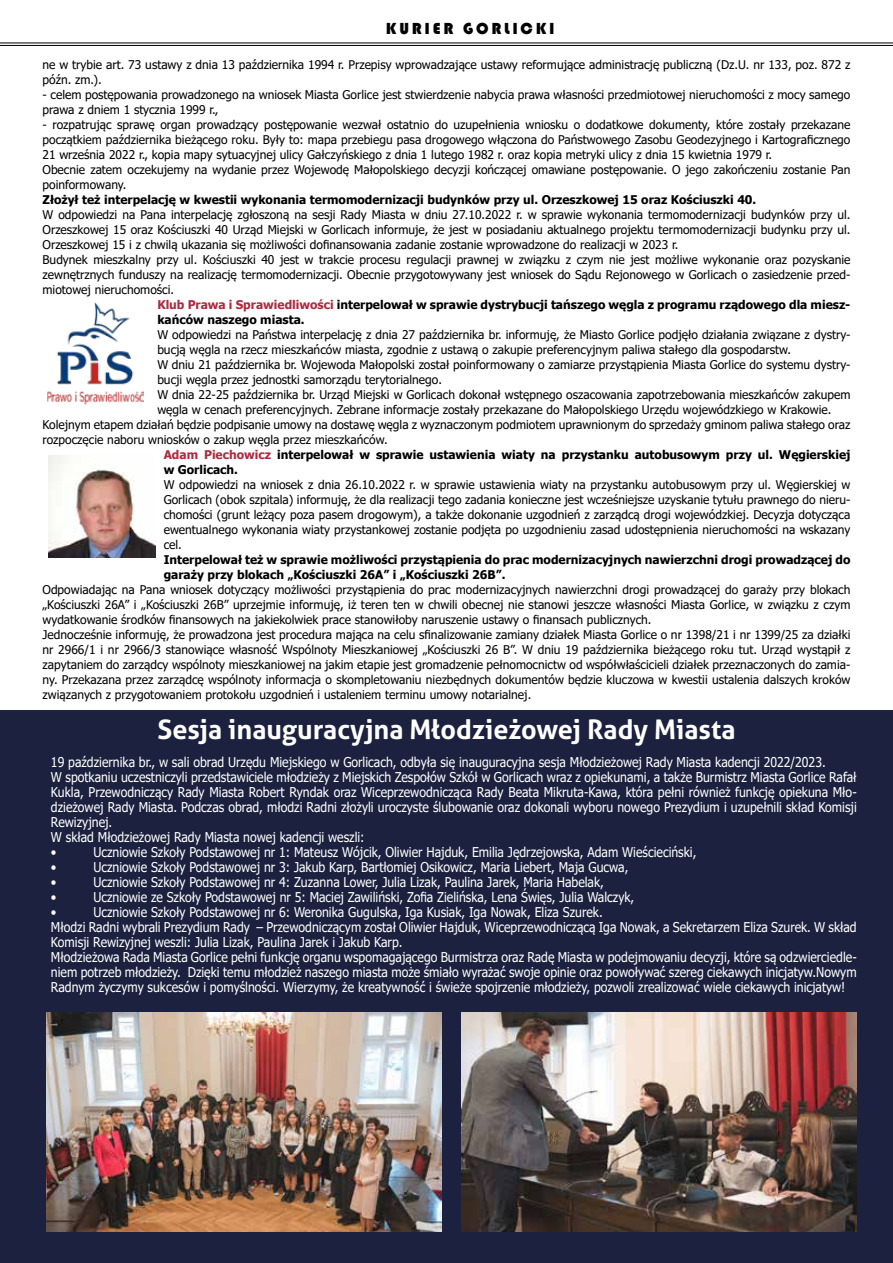
<style>
.page{position:relative;width:893px;height:1263px;background:#fff}
.page>*{position:absolute;margin:0;border:0;box-sizing:border-box;transform-origin:0 0}
.t1{font:700 27px "Aller";color:#fff}
.t2{font:16.5px "Bauhaus 93";letter-spacing:.17em;color:#000}
.t3{font:13.5px/15px "Tahoma";color:#fff;scale:.91 1}
.t4{font:12px/15px "Tahoma";color:#000}
.t5{font:700 12px/15px "Tahoma";color:#000}
.s1{color:#ae2a3f}
</style>
<div class="page">
<hr style="left:0;top:43px;width:893px;height:1px;background:#000">
<hr style="left:0;top:45px;width:893px;height:1px;background:#000">
<img style="left:48px;top:303px;width:96px;height:102px">
<img style="left:49px;top:455px;width:106px;height:102px">
<div style="left:0;top:710px;width:893px;height:553px;background:#1b213e"></div>
<img style="left:47px;top:1012px;width:395px;height:219px">
<img style="left:462px;top:1012px;width:395px;height:219px">
<h2 class="t2" style="left:386px;top:19px;width:170px">KURIER GORLICKI</h2>
<p class="t4" style="left:43px;top:58px;width:809px">ne w trybie art. 73 ustawy z dnia 13 października 1994 r. Przepisy wprowadzające ustawy reformujące administrację publiczną (Dz.U. nr 133, poz. 872 z późn. zm.).</p>
<p class="t4" style="left:43px;top:88px;width:809px">- celem postępowania prowadzonego na wniosek Miasta Gorlice jest stwierdzenie nabycia prawa własności przedmiotowej nieruchomości z mocy samego prawa z dniem 1 stycznia 1999 r.,</p>
<p class="t4" style="left:43px;top:118px;width:809px">- rozpatrując sprawę organ prowadzący postępowanie wezwał ostatnio do uzupełnienia wniosku o dodatkowe dokumenty, które zostały przekazane początkiem października bieżącego roku. Były to: mapa przebiegu pasa drogowego włączona do Państwowego Zasobu Geodezyjnego i Kartograficznego 21 września 2022 r., kopia mapy sytuacyjnej ulicy Gałczyńskiego z dnia 1 lutego 1982 r. oraz kopia metryki ulicy z dnia 15 kwietnia 1979 r.<br>Obecnie zatem oczekujemy na wydanie przez Wojewodę Małopolskiego decyzji kończącej omawiane postępowanie. O jego zakończeniu zostanie Pan poinformowany.</p>
<p class="t5" style="left:43px;top:192px;width:715px">Złożył też interpelację w kwestii wykonania termomodernizacji budynków przy ul. Orzeszkowej 15 oraz Kościuszki 40.</p>
<p class="t4" style="left:43px;top:208px;width:809px">W odpowiedzi na Pana interpelację zgłoszoną na sesji Rady Miasta w dniu 27.10.2022 r. w sprawie wykonania termomodernizacji budynków przy ul.</p>
<p class="t4" style="left:43px;top:223px;width:809px">Orzeszkowej 15 oraz Kościuszki 40 Urząd Miejski w Gorlicach informuje, że jest w posiadaniu aktualnego projektu termomodernizacji budynku przy ul.</p>
<p class="t4" style="left:43px;top:238px;width:637px">Orzeszkowej 15 i z chwilą ukazania się możliwości dofinansowania zadanie zostanie wprowadzone do realizacji w 2023 r.</p>
<p class="t4" style="left:43px;top:253px;width:809px">Budynek mieszkalny przy ul. Kościuszki 40 jest w trakcie procesu regulacji prawnej w związku z czym nie jest możliwe wykonanie oraz pozyskanie</p>
<p class="t4" style="left:43px;top:268px;width:809px">zewnętrznych funduszy na realizację termomodernizacji. Obecnie przygotowywany jest wniosek do Sądu Rejonowego w Gorlicach o zasiedzenie przed-</p>
<p class="t4" style="left:43px;top:283px;width:133px">miotowej nieruchomości.</p>
<p class="t5" style="left:157px;top:297px;width:695px"><span class="s1">Klub Prawa i Sprawiedliwości</span> interpelował w sprawie dystrybucji tańszego węgla z programu rządowego dla miesz-</p>
<p class="t5" style="left:157px;top:312px;width:149px">kańców naszego miasta.</p>
<p class="t4" style="left:157px;top:328px;width:695px">W odpowiedzi na Państwa interpelację z dnia 27 października br. informuję, że Miasto Gorlice podjęło działania związane z dystry-</p>
<p class="t4" style="left:157px;top:343px;width:635px">bucją węgla na rzecz mieszkańców miasta, zgodnie z ustawą o zakupie preferencyjnym paliwa stałego dla gospodarstw.</p>
<p class="t4" style="left:157px;top:358px;width:695px">W dniu 21 października br. Wojewoda Małopolski został poinformowany o zamiarze przystąpienia Miasta Gorlice do systemu dystry-</p>
<p class="t4" style="left:157px;top:373px;width:286px">bucji węgla przez jednostki samorządu terytorialnego.</p>
<p class="t4" style="left:157px;top:388px;width:695px">W dnia 22-25 października br. Urząd Miejski w Gorlicach dokonał wstępnego oszacowania zapotrzebowania mieszkańców zakupem</p>
<p class="t4" style="left:157px;top:403px;width:676px">węgla w cenach preferencyjnych. Zebrane informacje zostały przekazane do Małopolskiego Urzędu wojewódzkiego w Krakowie.</p>
<p class="t4" style="left:43px;top:418px;width:809px">Kolejnym etapem działań będzie podpisanie umowy na dostawę węgla z wyznaczonym podmiotem uprawnionym do sprzedaży gminom paliwa stałego oraz</p>
<p class="t4" style="left:43px;top:433px;width:347px">rozpoczęcie naboru wniosków o zakup węgla przez mieszkańców.</p>
<p class="t5" style="left:164px;top:447px;width:688px"><span class="s1">Adam Piechowicz</span> interpelował w sprawie ustawienia wiaty na przystanku autobusowym przy ul. Węgierskiej</p>
<p class="t5" style="left:164px;top:462px;width:76px">w Gorlicach.</p>
<p class="t4" style="left:164px;top:478px;width:688px;text-align:justify">W odpowiedzi na wniosek z dnia 26.10.2022 r. w sprawie ustawienia wiaty na przystanku autobusowym przy ul. Węgierskiej w Gorlicach (obok szpitala) informuję, że dla realizacji tego zadania konieczne jest wcześniejsze uzyskanie tytułu prawnego do nieru&shy;chomości (grunt leżący poza pasem drogowym), a także dokonanie uzgodnień z zarządcą drogi wojewódzkiej. Decyzja dotycząca ewentualnego wykonania wiaty przystankowej zostanie podjęta po uzgodnieniu zasad udostępnienia nieruchomości na wskazany cel.</p>
<p class="t5" style="left:164px;top:552px;width:688px">Interpelował też w sprawie możliwości przystąpienia do prac modernizacyjnych nawierzchni drogi prowadzącej do garaży przy blokach „Kościuszki 26A” i „Kościuszki 26B”.</p>
<p class="t4" style="left:43px;top:583px;width:809px">Odpowiadając na Pana wniosek dotyczący możliwości przystąpienia do prac modernizacyjnych nawierzchni drogi prowadzącej do garaży przy blokach „Kościuszki 26A” i „Kościuszki 26B” uprzejmie informuję, iż teren ten w chwili obecnej nie stanowi jeszcze własności Miasta Gorlice, w związku z czym wydatkowanie środków finansowych na jakiekolwiek prace stanowiłoby naruszenie ustawy o finansach publicznych.<br>Jednocześnie informuję, że prowadzona jest procedura mająca na celu sfinalizowanie zamiany działek Miasta Gorlice o nr 1398/21 i nr 1399/25 za działki nr 2966/1 i nr 2966/3 stanowiące własność Wspólnoty Mieszkaniowej „Kościuszki 26 B”. W dniu 19 października bieżącego roku tut. Urząd wystąpił z zapytaniem do zarządcy wspólnoty mieszkaniowej na jakim etapie jest gromadzenie pełnomocnictw od współwłaścicieli działek przeznaczonych do zamia&shy;ny. Przekazana przez zarządcę wspólnoty informacja o skompletowaniu niezbędnych dokumentów będzie kluczowa w kwestii ustalenia dalszych kroków związanych z przygotowaniem protokołu uzgodnień i ustaleniem terminu umowy notarialnej.</p>
<h1 class="t1" style="left:157px;top:712px;width:579px">Sesja inauguracyjna Młodzieżowej Rady Miasta</h1>
<p class="t3" style="left:51px;top:755px;width:887px">19 października br., w sali obrad Urzędu Miejskiego w Gorlicach, odbyła się inauguracyjna sesja Młodzieżowej Rady Miasta kadencji 2022/2023.<br>W spotkaniu uczestniczyli przedstawiciele młodzieży z Miejskich Zespołów Szkół w Gorlicach wraz z opiekunami, a także Burmistrz Miasta Gorlice Rafał Kukla, Przewodniczący Rady Miasta Robert Ryndak oraz Wiceprzewodnicząca Rady Beata Mikruta-Kawa, która pełni również funkcję opiekuna Mło&shy;dzieżowej Rady Miasta. Podczas obrad, młodzi Radni złożyli uroczyste ślubowanie oraz dokonali wyboru nowego Prezydium i uzupełnili skład Komisji Rewizyjnej.<br>W skład Młodzieżowej Rady Miasta nowej kadencji weszli:<br>•</p>
<p class="t3" style="left:93px;top:845px;width:664px">Uczniowie Szkoły Podstawowej nr 1: Mateusz Wójcik, Oliwier Hajduk, Emilia Jędrzejowska, Adam Wieścieciński,</p>
<p class="t3" style="left:51px;top:860px;width:8px">•</p>
<p class="t3" style="left:93px;top:860px;width:589px">Uczniowie Szkoły Podstawowej nr 3: Jakub Karp, Bartłomiej Osikowicz, Maria Liebert, Maja Gucwa,</p>
<p class="t3" style="left:51px;top:875px;width:8px">•</p>
<p class="t3" style="left:93px;top:875px;width:562px">Uczniowie Szkoły Podstawowej nr 4: Zuzanna Lower, Julia Lizak, Paulina Jarek, Maria Habelak,</p>
<p class="t3" style="left:51px;top:890px;width:8px">•</p>
<p class="t3" style="left:93px;top:890px;width:596px">Uczniowie ze Szkoły Podstawowej nr 5: Maciej Zawiliński, Zofia Zielińska, Lena Święs, Julia Walczyk,</p>
<p class="t3" style="left:51px;top:905px;width:8px">•</p>
<p class="t3" style="left:51px;top:905px;width:887px;text-indent:42px">Uczniowie Szkoły Podstawowej nr 6: Weronika Gugulska, Iga Kusiak, Iga Nowak, Eliza Szurek.<br>Młodzi Radni wybrali Prezydium Rady – Przewodniczącym został Oliwier Hajduk, Wiceprzewodniczącą Iga Nowak, a Sekretarzem Eliza Szurek. W skład Komisji Rewizyjnej weszli: Julia Lizak, Paulina Jarek i Jakub Karp.<br>Młodzieżowa Rada Miasta Gorlice pełni funkcję organu wspomagającego Burmistrza oraz Radę Miasta w podejmowaniu decyzji, które są odzwierciedle&shy;niem potrzeb młodzieży. Dzięki temu młodzież naszego miasta może śmiało wyrażać swoje opinie oraz powoływać szereg ciekawych inicjatyw.Nowym Radnym życzymy sukcesów i pomyślności. Wierzymy, że kreatywność i świeże spojrzenie młodzieży, pozwoli zrealizować wiele ciekawych inicjatyw!</p>
</div>
